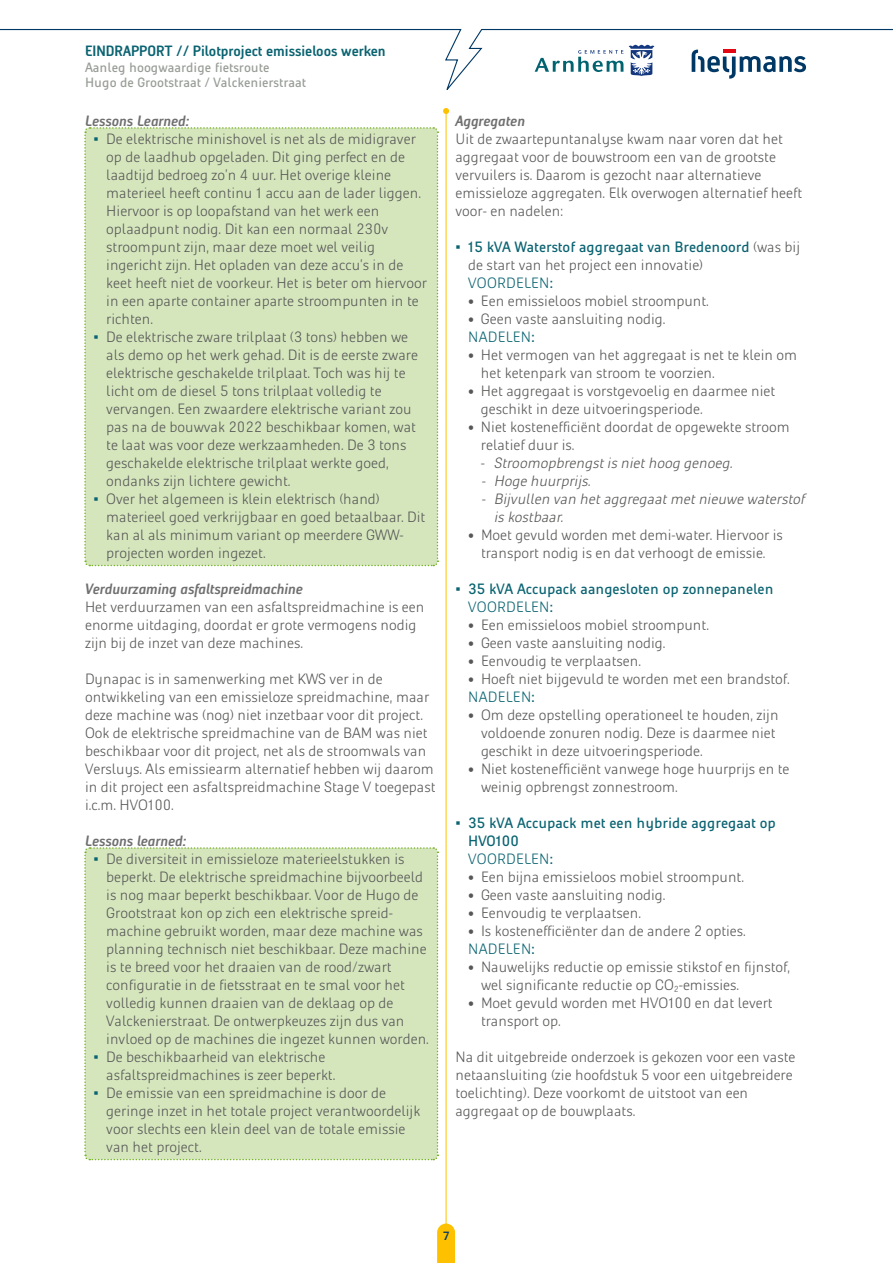
<style>
.page{position:relative;width:893px;height:1263px;background:#fff}
.page>*{position:absolute;margin:0;border:0;box-sizing:border-box;transform-origin:0 0}
.t1{font:300 15px/18px "Heijmans";color:#575756}
.t2{font:15px/18px "Heijmans";color:#0a6371}
.t3{font:italic 300 15px/18px "Heijmans";color:#575756}
.t4{font:italic 700 15px "Heijmans Con";color:#706f6f}
.t5{font:700 15px "Heijmans Con";color:#0a6371}
.t6{font:13.5px/15px "Heijmans";color:#989d96}
.t7{font:700 12px "Heijmans Con";color:#003865}
.s1{font-family:"Arial";font-weight:400;color:#0a6371}
.s2{font-weight:400;color:#0a6371}
.s3{color:#0a6371}
.s4{font-style:normal}
.s5{font-family:"Arial"}
.s6{font-weight:300}
</style>
<div class="page">
<svg style="left:0;top:29px;width:893px;height:61px"></svg>
<svg style="left:692px;top:50px;width:114px;height:29px"></svg>
<svg style="left:629px;top:45px;width:25px;height:31px"></svg>
<svg style="left:535px;top:50px;width:88px;height:22px"></svg>
<svg style="left:437px;top:1223px;width:18px;height:40px"></svg>
<hr style="left:446px;top:111px;width:1px;height:1113px;background:#fdc100">
<svg style="left:443px;top:108px;width:6px;height:6px"></svg>
<div style="left:84px;top:127px;width:355px;height:440px;background:#d5e6bd"></div>
<div style="left:84px;top:847px;width:355px;height:314px;background:#d5e6bd"></div>
<p class="t5" style="left:85px;top:42px;width:302px">EINDRAPPORT // Pilotproject emissieloos werken</p>
<p class="t6" style="left:85px;top:60px;width:223px">Aanleg hoogwaardige fietsroute<br>Hugo de Grootstraat / Valckenierstraat</p>
<p class="t4" style="left:85px;top:112px;width:106px">Lessons Learned:</p>
<p class="t1" style="left:106px;top:130px;width:322px;text-indent:-13px"><span class="s1">▪</span> De elektrische minishovel is net als de midigraver op de laadhub opgeladen. Dit ging perfect en de laadtijd bedroeg zo’n 4 uur. Het overige kleine materieel heeft continu 1 accu aan de lader liggen.<br>Hiervoor is op loopafstand van het werk een oplaadpunt nodig. Dit kan een normaal 230v stroompunt zijn, maar deze moet wel veilig ingericht zijn. Het opladen van deze accu’s in de keet heeft niet de voorkeur. Het is beter om hiervoor in een aparte container aparte stroompunten in te richten.</p>
<p class="t1" style="left:106px;top:328px;width:313px;text-indent:-13px"><span class="s1">▪</span> De elektrische zware trilplaat (3 tons) hebben we als demo op het werk gehad. Dit is de eerste zware elektrische geschakelde trilplaat. Toch was hij te licht om de diesel 5 tons trilplaat volledig te vervangen. Een zwaardere elektrische variant zou pas na de bouwvak 2022 beschikbaar komen, wat te laat was voor deze werkzaamheden. De 3 tons geschakelde elektrische trilplaat werkte goed, ondanks zijn lichtere gewicht.</p>
<p class="t1" style="left:106px;top:490px;width:321px;text-indent:-13px"><span class="s1">▪</span> Over het algemeen is klein elektrisch (hand) materieel goed verkrijgbaar en goed betaalbaar. Dit kan al als minimum variant op meerdere GWW&shy;projecten worden ingezet.</p>
<p class="t4" style="left:85px;top:580px;width:219px">Verduurzaming asfaltspreidmachine</p>
<p class="t1" style="left:85px;top:598px;width:341px">Het verduurzamen van een asfaltspreidmachine is een enorme uitdaging, doordat er grote vermogens nodig zijn bij de inzet van deze machines.</p>
<p class="t1" style="left:85px;top:670px;width:352px">Dynapac is in samenwerking met KWS ver in de ontwikkeling van een emissieloze spreidmachine, maar deze machine was (nog) niet inzetbaar voor dit project.<br>Ook de elektrische spreidmachine van de BAM was niet beschikbaar voor dit project, net als de stroomwals van Versluys. Als emissiearm alternatief hebben wij daarom in dit project een asfaltspreidmachine Stage V toegepast i.c.m. HVO100.</p>
<p class="t4" style="left:85px;top:832px;width:103px">Lessons learned:</p>
<p class="t1" style="left:106px;top:850px;width:324px;text-indent:-13px"><span class="s1">▪</span> De diversiteit in emissieloze materieelstukken is beperkt. De elektrische spreidmachine bijvoorbeeld is nog maar beperkt beschikbaar. Voor de Hugo de Grootstraat kon op zich een elektrische spreid&shy;machine gebruikt worden, maar deze machine was planning technisch niet beschikbaar. Deze machine is te breed voor het draaien van de rood/zwart configuratie in de fietsstraat en te smal voor het volledig kunnen draaien van de deklaag op de Valckenierstraat. De ontwerpkeuzes zijn dus van invloed op de machines die ingezet kunnen worden.</p>
<p class="t1" style="left:106px;top:1048px;width:231px;text-indent:-13px"><span class="s1">▪</span> De beschikbaarheid van elektrische asfaltspreidmachines is zeer beperkt.</p>
<p class="t1" style="left:106px;top:1084px;width:316px;text-indent:-13px"><span class="s1">▪</span> De emissie van een spreidmachine is door de geringe inzet in het totale project verantwoordelijk voor slechts een klein deel van de totale emissie van het project.</p>
<p class="t4" style="left:455px;top:112px;width:71px">Aggregaten</p>
<p class="t1" style="left:455px;top:130px;width:348px">Uit de zwaartepuntanalyse kwam naar voren dat het aggregaat voor de bouwstroom een van de grootste vervuilers is. Daarom is gezocht naar alternatieve emissieloze aggregaten. Elk overwogen alternatief heeft voor- en nadelen:</p>
<p class="t1" style="left:468px;top:238px;width:333px;text-indent:-13px"><span class="s1">▪</span> <span class="s2">15 kVA Waterstof aggregaat van Bredenoord</span> (was bij de start van het project een innovatie)<br><span class="s3">VOORDELEN</span><span class="s2">:</span></p>
<p class="t1" style="left:468px;top:292px;width:242px">• Een emissieloos mobiel stroompunt.</p>
<p class="t1" style="left:468px;top:310px;width:199px">• Geen vaste aansluiting nodig.<br><span class="s3">NADELEN</span><span class="s2">:</span></p>
<p class="t1" style="left:481px;top:346px;width:318px;text-indent:-13px">• Het vermogen van het aggregaat is net te klein om het ketenpark van stroom te voorzien.</p>
<p class="t1" style="left:481px;top:382px;width:296px;text-indent:-13px">• Het aggregaat is vorstgevoelig en daarmee niet geschikt in deze uitvoeringsperiode.</p>
<p class="t1" style="left:481px;top:418px;width:310px;text-indent:-13px">• Niet kostenefficiënt doordat de opgewekte stroom relatief duur is.</p>
<p class="t3" style="left:481px;top:454px;width:256px"><span class="s4">-</span> Stroomopbrengstis niethoog genoeg.</p>
<p class="t3" style="left:481px;top:472px;width:114px">- Hoge huurprijs.</p>
<p class="t3" style="left:494px;top:490px;width:312px;text-indent:-13px">- Bijvullen van hetaggregaatmetnieuwe waterstof is kostbaar.</p>
<p class="t1" style="left:468px;top:526px;width:316px;text-align:center">• Moet gevuld worden met demi-water. Hiervoor is transport nodig is en dat verhoogt de emissie.</p>
<p class="t2" style="left:468px;top:580px;width:307px;text-indent:-13px"><span class="s5">▪</span> 35 kVA Accupack aangesloten op zonnepanelen<br><span class="s6">VOORDELEN</span>:</p>
<p class="t1" style="left:468px;top:616px;width:242px">• Een emissieloos mobiel stroompunt.</p>
<p class="t1" style="left:468px;top:634px;width:199px">• Geen vaste aansluiting nodig.</p>
<p class="t1" style="left:468px;top:652px;width:174px">• Eenvoudig te verplaatsen.</p>
<p class="t1" style="left:468px;top:670px;width:323px">• Hoeft niet bijgevuld te worden met een brandstof.<br><span class="s3">NADELEN</span><span class="s2">:</span></p>
<p class="t1" style="left:481px;top:706px;width:299px;text-indent:-13px">• Om deze opstelling operationeel te houden, zijn voldoende zonuren nodig. Deze is daarmee niet geschikt in deze uitvoeringsperiode.</p>
<p class="t1" style="left:481px;top:760px;width:310px;text-indent:-13px">• Niet kostenefficiënt vanwege hoge huurprijs en te weinig opbrengst zonnestroom.</p>
<p class="t2" style="left:468px;top:814px;width:309px;text-indent:-13px"><span class="s5">▪</span> 35 kVA Accupack met een hybride aggregaat op<br>HVO100<br><span class="s6">VOORDELEN</span>:</p>
<p class="t1" style="left:468px;top:868px;width:277px">• Een bijna emissieloos mobiel stroompunt.</p>
<p class="t1" style="left:468px;top:886px;width:199px">• Geen vaste aansluiting nodig.</p>
<p class="t1" style="left:468px;top:904px;width:174px">• Eenvoudig te verplaatsen.</p>
<p class="t1" style="left:468px;top:922px;width:279px">• Is kostenefficiënter dan de andere 2 opties.<br><span class="s3">NADELEN</span><span class="s2">:</span></p>
<p class="t1" style="left:481px;top:958px;width:311px;text-indent:-13px">• Nauwelijks reductie op emissie stikstof en fijnstof, wel significante reductie op CO<sub>2</sub>-emissies.</p>
<p class="t1" style="left:481px;top:994px;width:293px;text-indent:-13px">• Moet gevuld worden met HVO100 en dat levert transport op.</p>
<p class="t1" style="left:455px;top:1048px;width:342px">Na dit uitgebreide onderzoek is gekozen voor een vaste netaansluiting (zie hoofdstuk 5 voor een uitgebreidere toelichting). Deze voorkomt de uitstoot van een aggregaat op de bouwplaats.</p>
<p class="t7" style="left:443px;top:1228px;width:8px">7</p>
</div>
